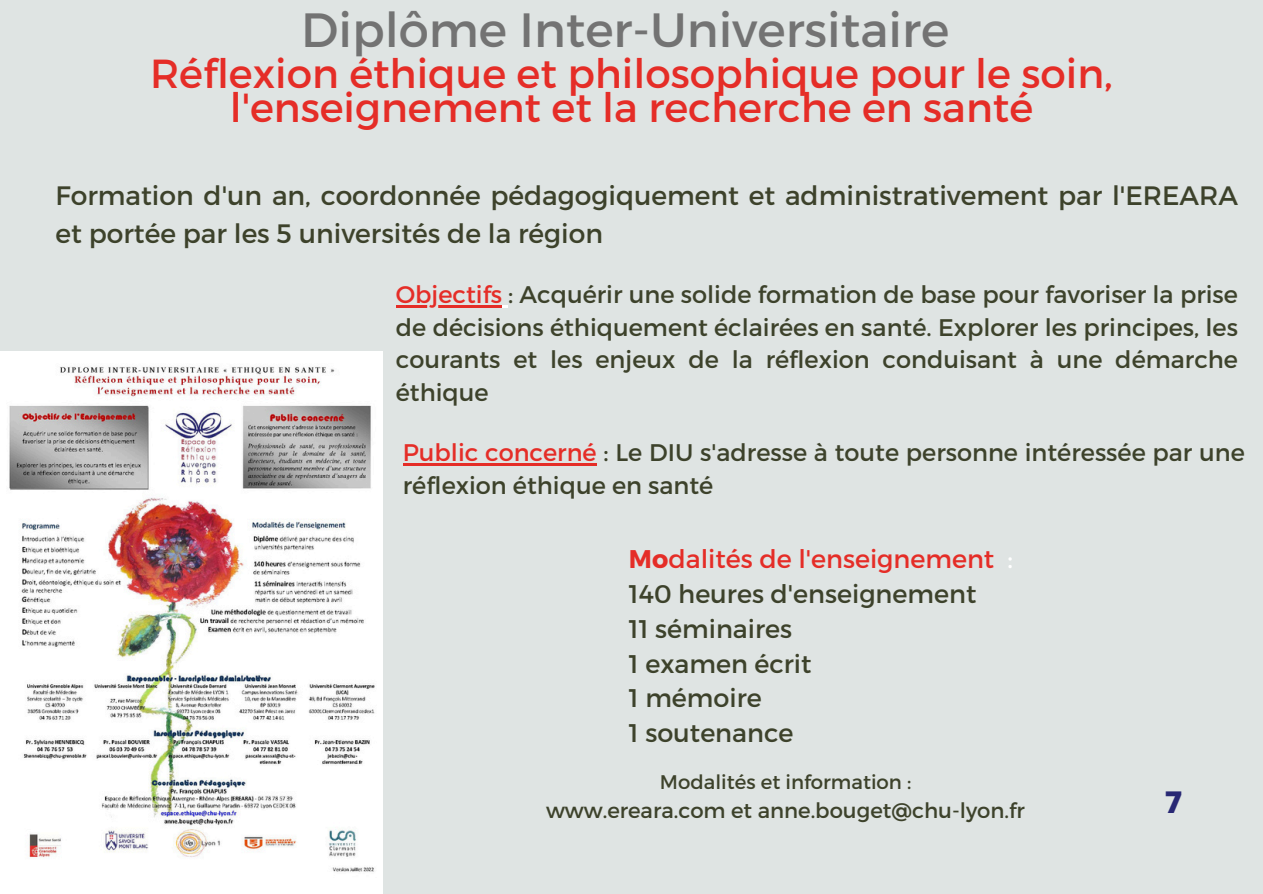
<style>
.page{position:relative;width:1263px;height:894px;background:#fff}
.page>*{position:absolute;margin:0;border:0;box-sizing:border-box;transform-origin:0 0}
.t1{font:48px "Montserrat";color:#737373}
.t2{font:40.5px/33.8px "Montserrat";color:#e52d27;text-align:center}
.t3{font:800 30px "Open Sans";color:#282874}
.t4{font:26.55px/37.2px "Montserrat";color:#3d422b}
.t5{font:25.5px/34.8px "Montserrat";color:#3d422b}
.t6{font:24px/32.7px "Montserrat";color:#3d422b;text-align:justify}
.t7{font:21.15px "Montserrat";color:#3d422b}
.t8{font:19.65px "Montserrat";color:#3d422b}
.s1{color:#e52d27}
.s2{font-weight:700;color:#e52d27}
.s3{color:#fff}
</style>
<div class="page">
<div style="left:0;top:0;width:1263px;height:893px;background:#dfe4e3"></div>
<img style="left:0;top:351px;width:382px;height:542px">
<hr style="left:396px;top:305px;width:106px;height:2px;background:#e52d27">
<svg style="left:502px;top:305px;width:6px;height:2px"></svg>
<hr style="left:403px;top:463px;width:194px;height:2px;background:#e52d27">
<h1 class="t1" style="left:301px;top:-1px;width:649px">Diplôme Inter-Universitaire</h1>
<h2 class="t2" style="left:150px;top:55px;width:964px">Réflexion éthique et philosophique pour le soin, l'enseignement et la recherche en santé</h2>
<h3 class="t4" style="left:55px;top:176px;width:1184px">Formation d'un an, coordonnée pédagogiquement et administrativement par l'EREARA et portée par les 5 universités de la région</h3>
<p class="t6" style="left:396px;top:277px;width:844px"><span class="s1">Objectifs</span> : Acquérir une solide formation de base pour favoriser la prise de décisions éthiquement éclairées en santé. Explorer les principes, les courants et les enjeux de la réflexion conduisant à une démarche éthique</p>
<h3 class="t6" style="left:403px;top:435px;width:844px"><span class="s1">Public concerné</span> : Le DIU s'adresse à toute personne intéressée par une réflexion éthique en santé</h3>
<h3 class="t5" style="left:629px;top:540px;width:385px"><span class="s2">Mo</span><span class="s1">dalités de l'enseignement</span> <span class="s3">:<br></span>140 heures d'enseignement<br>11 séminaires<br>1 examen écrit<br>1 mémoire<br>1 soutenance</h3>
<h3 class="t8" style="left:660px;top:769px;width:253px">Modalités et information :</h3>
<p class="t7" style="left:546px;top:797px;width:480px">www.ereara.com et anne.bouget@chu-lyon.fr</p>
<p class="t3" style="left:1165px;top:780px;width:19px">7</p>
</div>
